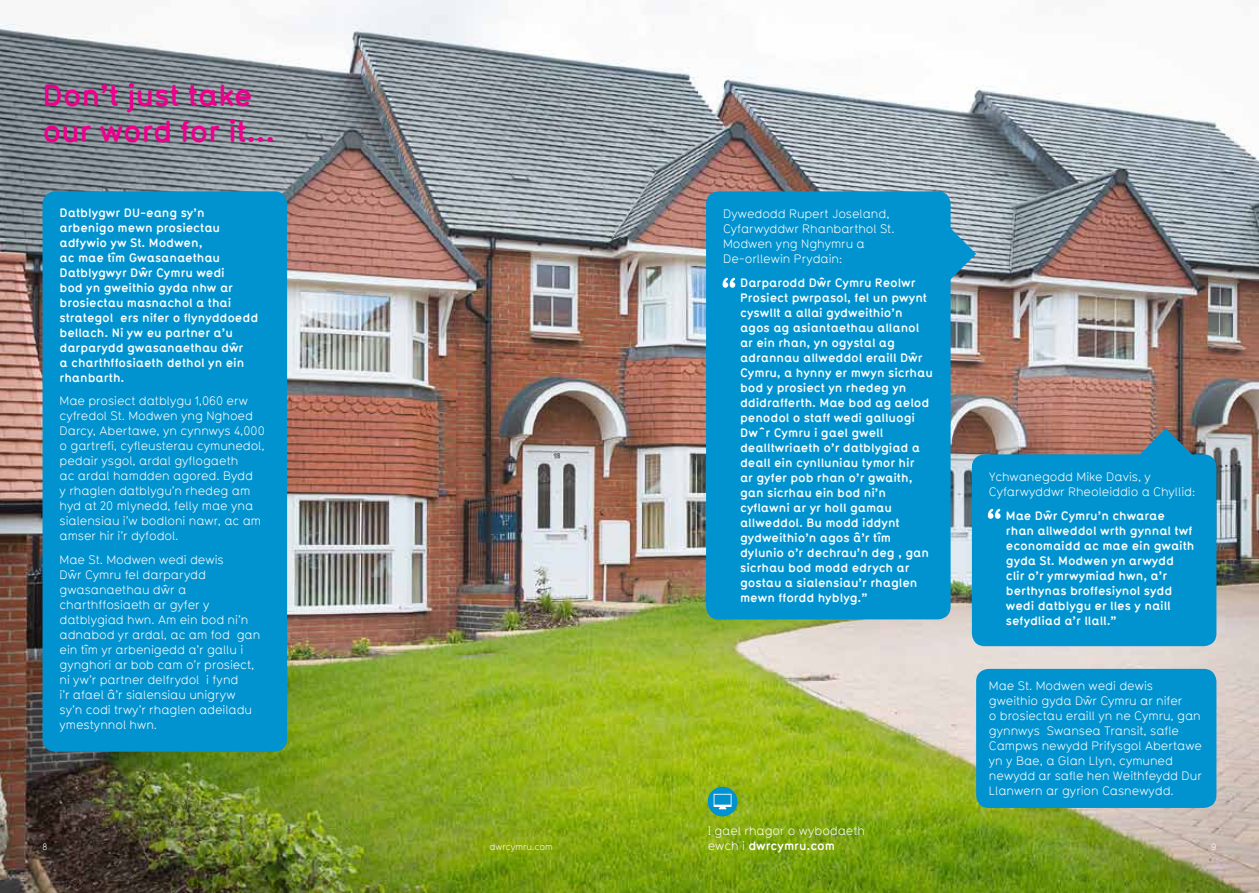
<style>
.page{position:relative;width:1259px;height:893px;background:#fff}
.page>*{position:absolute;margin:0;border:0;box-sizing:border-box;transform-origin:0 0}
.t1{font:700 30px/36px "Typ Reg Bol";letter-spacing:-.01em;color:#ec008c}
.t2{font:700 12px/15px "Typ Reg Bol";color:#fff}
.t3{font:12px/15px "Typ Reg Bol";color:#fff}
.t4{font:9px "Typ Reg Bol";color:#fff}
.s1{font-weight:700}
</style>
<div class="page">
<img style="left:0;top:0;width:1259px;height:893px">
<svg style="left:950px;top:228px;width:26px;height:52px"></svg>
<svg style="left:1140px;top:428px;width:52px;height:26px"></svg>
<div style="left:706px;top:191px;width:244px;height:428px;background:#0093d0;border-radius:13px"></div>
<div style="left:972px;top:454px;width:244px;height:192px;background:#0093d0;border-radius:13px"></div>
<div style="left:976px;top:669px;width:240px;height:139px;background:#0093d0;border-radius:13px"></div>
<svg style="left:707px;top:787px;width:30px;height:29px"></svg>
<svg style="left:713px;top:794px;width:18px;height:15px"></svg>
<svg style="left:722px;top:278px;width:13px;height:10px"></svg>
<svg style="left:988px;top:509px;width:12px;height:10px"></svg>
<div style="left:43px;top:191px;width:244px;height:561px;background:#0093d0;border-radius:13px"></div>
<h1 class="t1" style="left:43px;top:76px;width:234px">Don’t just take our word for it...</h1>
<p class="t2" style="left:60px;top:205px;width:200px">Datblygwr DU-eang sy’n arbenigo mewn prosiectau adfywio yw St. Modwen,<br>ac mae tîm Gwasanaethau<br>Datblygwyr Dwˆr Cymru wedi<br>bod yn gweithio gyda nhw ar brosiectau masnachol a thai strategol ers nifer o flynyddoedd bellach. Ni yw eu partner a’u darparydd gwasanaethau dwˆr<br>a charthffosiaeth dethol yn ein rhanbarth.</p>
<p class="t3" style="left:60px;top:393px;width:207px">Mae prosiect datblygu 1,060 erw cyfredol St. Modwen yng Nghoed<br>Darcy, Abertawe, yn cynnwys 4,000 o gartrefi, cyfleusterau cymunedol, pedair ysgol, ardal gyflogaeth<br>ac ardal hamdden agored. Bydd<br>y rhaglen datblygu’n rhedeg am hyd at 20 mlynedd, felly mae yna sialensiau i’w bodloni nawr, ac am amser hir i’r dyfodol.</p>
<p class="t3" style="left:60px;top:552px;width:202px">Mae St. Modwen wedi dewis<br>Dwˆr Cymru fel darparydd gwasanaethau dwˆr a charthffosiaeth ar gyfer y datblygiad hwn. Am ein bod ni’n adnabod yr ardal, ac am fod gan ein tîm yr arbenigedd a’r gallu i gynghori ar bob cam o’r prosiect, ni yw’r partner delfrydol i fynd<br>i’r afael â’r sialensiau unigryw sy’n codi trwy’r rhaglen adeiladu ymestynnol hwn.</p>
<p class="t3" style="left:723px;top:206px;width:173px">Dywedodd Rupert Joseland,<br>Cyfarwyddwr Rhanbarthol St.<br>Modwen yng Nghymru a<br>De-orllewin Prydain:</p>
<p class="t2" style="left:740px;top:275px;width:194px">Darparodd Dwˆr Cymru Reolwr<br>Prosiect pwrpasol, fel un pwynt cyswllt a allai gydweithio’n agos ag asiantaethau allanol ar ein rhan, yn ogystal ag adrannau allweddol eraill Dwˆr<br>Cymru, a hynny er mwyn sicrhau bod y prosiect yn rhedeg yn ddidrafferth. Mae bod ag aelod penodol o staff wedi galluogi<br>Dwˆr Cymru i gael gwell dealltwriaeth o’r datblygiad a deall ein cynlluniau tymor hir<br>ar gyfer pob rhan o’r gwaith, gan sicrhau ein bod ni’n cyflawni ar yr holl gamau allweddol. Bu modd iddynt gydweithio’n agos â’r tîm dylunio o’r dechrau’n deg , gan sicrhau bod modd edrych ar gostau a sialensiau’r rhaglen mewn ffordd hyblyg.”</p>
<p class="t3" style="left:989px;top:469px;width:208px">Ychwanegodd Mike Davis, y<br>Cyfarwyddwr Rheoleiddio a Chyllid:</p>
<p class="t2" style="left:1006px;top:508px;width:190px">Mae Dwˆr Cymru’n chwarae rhan allweddol wrth gynnal twf economaidd ac mae ein gwaith gyda St. Modwen yn arwydd clir o’r ymrwymiad hwn, a’r berthynas broffesiynol sydd wedi datblygu er lles y naill sefydliad a’r llall.”</p>
<p class="t3" style="left:989px;top:678px;width:215px">Mae St. Modwen wedi dewis gweithio gyda Dwˆr Cymru ar nifer<br>o brosiectau eraill yn ne Cymru, gan gynnwys Swansea Transit, safle<br>Campws newydd Prifysgol Abertawe yn y Bae, a Glan Llyn, cymuned newydd ar safle hen Weithfeydd Dur<br>Llanwern ar gyrion Casnewydd.</p>
<p class="t3" style="left:707px;top:823px;width:159px">I gael rhagor o wybodaeth ewch i <span class="s1">dwrcymru.com</span></p>
<p class="t4" style="left:43px;top:841px;width:6px">8</p>
<p class="t4" style="left:489px;top:841px;width:65px">dwrcymru.com</p>
<p class="t4" style="left:1211px;top:841px;width:7px">9</p>
</div>
